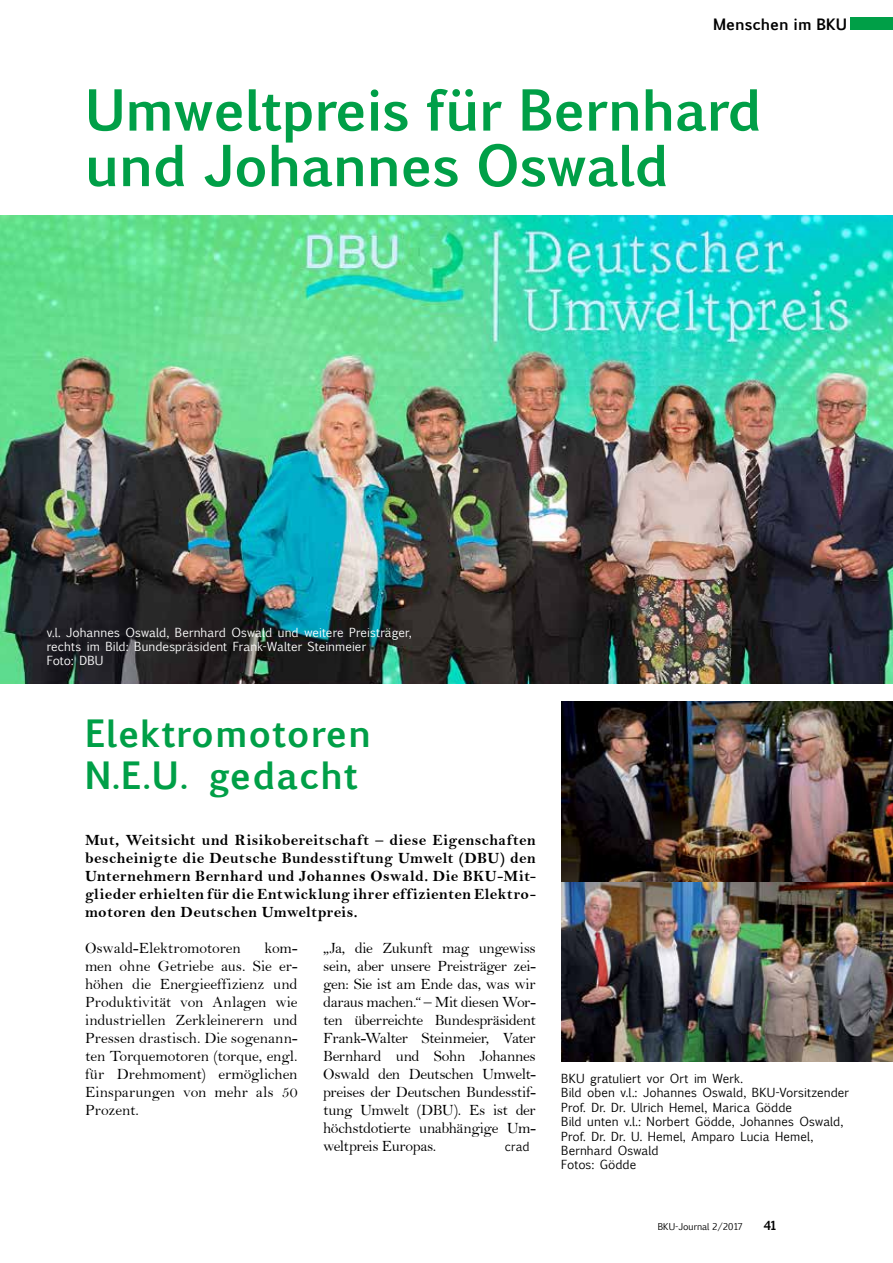
<style>
.page{position:relative;width:893px;height:1263px;background:#fff}
.page>*{position:absolute;margin:0;border:0;box-sizing:border-box;transform-origin:0 0}
.t1{font:700 54px/55.5px "Euphemia UCAS";letter-spacing:-.01em;color:#009f47}
.t2{font:700 36px/42px "Euphemia UCAS";letter-spacing:.025em;color:#009f47}
.t3{font:15.75px/18px "Bell";letter-spacing:-.01em;color:#000;text-align:justify}
.t4{font:15.75px/18px "Bell MT Bold";letter-spacing:.02em;color:#000;text-align:justify}
.t5{font:700 15px "Euphemia UCAS";color:#000}
.t6{font:12px/14.4px "Euphemia CAS";letter-spacing:.005em;color:#000}
.t7{font:12px/14.4px "Euphemia CAS";letter-spacing:.005em;color:#fff}
.t8{font:700 12px "Euphemia UCAS";color:#000}
.t9{font:9px "Euphemia CAS";color:#000}
</style>
<div class="page">
<div style="left:850px;top:17px;width:43px;height:13px;background:#009f47"></div>
<img style="left:0;top:215px;width:893px;height:468px">
<img style="left:561px;top:701px;width:332px;height:360px">
<p class="t5" style="left:713px;top:13px;width:136px">Menschen im BKU</p>
<h1 class="t1" style="left:85px;top:83px;width:679px">Umweltpreis für Bernhard und Johannes Oswald</h1>
<p class="t7" style="left:47px;top:625px;width:367px">v.l. Johannes Oswald, Bernhard Oswald und weitere Preisträger, rechts im Bild: Bundespräsident Frank-Walter Steinmeier<br>Foto: DBU</p>
<h2 class="t2" style="left:85px;top:713px;width:287px">Elektromotoren<br>N.E.U. gedacht</h2>
<p class="t4" style="left:85px;top:831px;width:452px">Mut, Weitsicht und Risikobereitschaft – diese Eigenschaften bescheinigte die Deutsche Bundesstiftung Umwelt (DBU) den Unternehmern Bernhard und Johannes Oswald. Die BKU-Mit&shy;glieder erhielten für die Entwicklung ihrer effizienten Elektro&shy;motoren den Deutschen Umweltpreis.</p>
<p class="t3" style="left:85px;top:939px;width:157px">Oswald-Elektromotoren</p>
<p class="t3" style="left:85px;top:939px;width:214px;text-indent:180px">kom&shy;men ohne Getriebe aus. Sie er&shy;höhen die Energieeffizienz und Produktivität von Anlagen wie industriellen Zerkleinerern und Pressen drastisch. Die sogenann&shy;ten Torquemotoren (torque, engl. für Drehmoment) ermöglichen Einsparungen von mehr als 50<br>Prozent.</p>
<p class="t3" style="left:323px;top:939px;width:214px">„Ja, die Zukunft mag ungewiss sein, aber unsere Preisträger zei&shy;gen: Sie ist am Ende das, was wir daraus machen.“ – Mit diesen Wor&shy;ten überreichte Bundespräsident Frank-Walter Steinmeier, Vater Bernhard und Sohn Johannes Oswald den Deutschen Umwelt&shy;preises der Deutschen Bundesstif&shy;tung Umwelt (DBU). Es ist der höchstdotierte unabhängige Um&shy;weltpreis Europas.</p>
<p class="t6" style="left:505px;top:1140px;width:26px">crad</p>
<p class="t6" style="left:561px;top:1071px;width:289px">BKU gratuliert vor Ort im Werk.<br>Bild oben v.l.: Johannes Oswald, BKU-Vorsitzender Prof. Dr. Dr. Ulrich Hemel, Marica Gödde<br>Bild unten v.l.: Norbert Gödde, Johannes Oswald, Prof. Dr. Dr. U. Hemel, Amparo Lucia Hemel, Bernhard Oswald<br>Fotos: Gödde</p>
<p class="t9" style="left:658px;top:1220px;width:87px">BKU-Journal 2/2017</p>
<p class="t8" style="left:763px;top:1216px;width:14px">41</p>
</div>
